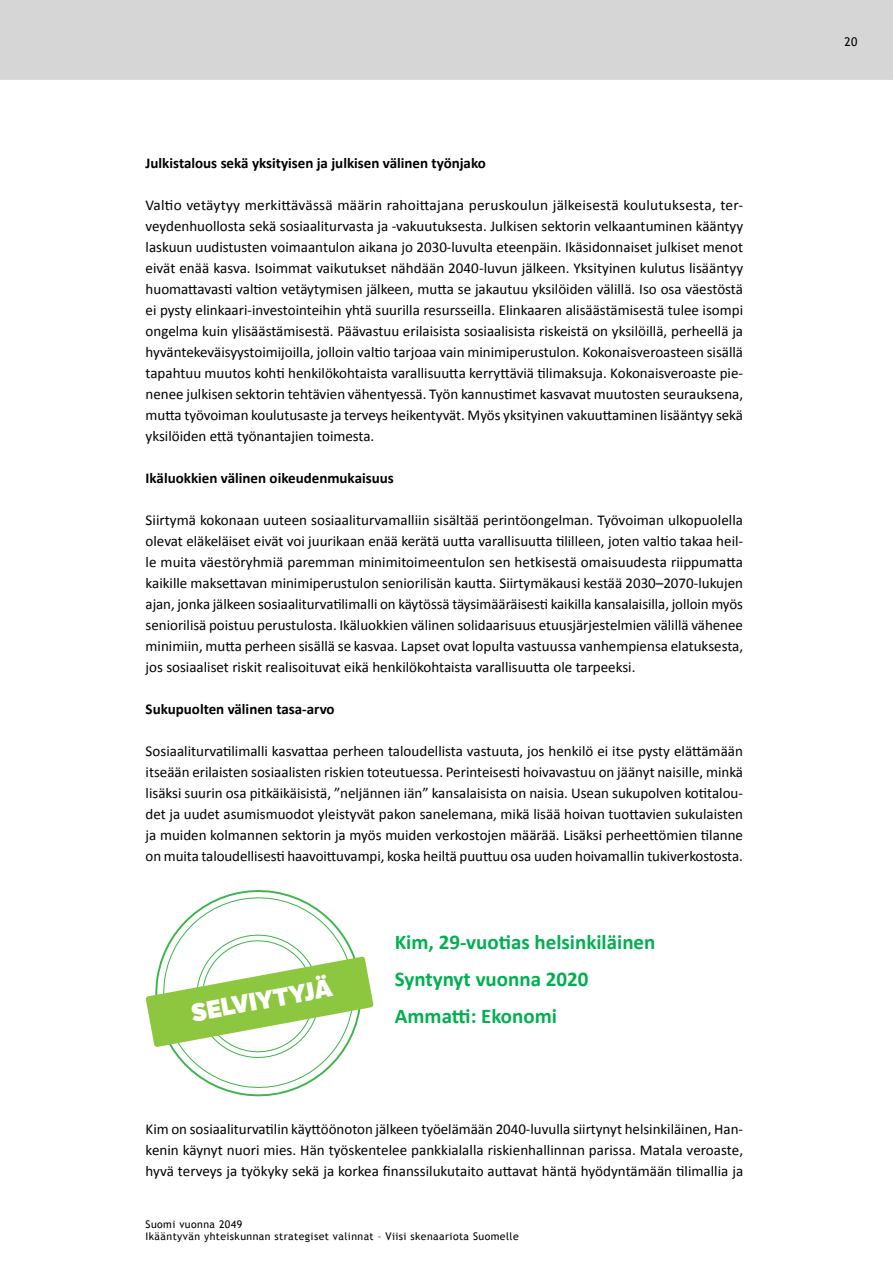
<style>
.page{position:relative;width:893px;height:1263px;background:#fff}
.page>*{position:absolute;margin:0;border:0;box-sizing:border-box;transform-origin:0 0}
.t1{font:800 24.45px "Etica W02";color:#fff}
.t2{font:700 21px/37.2px "Calibri";color:#00b050}
.t3{font:15px/21px "Calibri";color:#000;text-align:justify}
.t4{font:700 15px "Calibri";color:#000}
.t5{font:12px "Trebuchet MS";color:#000}
.t6{font:10.5px/12px "Trebuchet MS";letter-spacing:.04em;color:#000}
</style>
<div class="page">
<div style="left:0;top:0;width:893px;height:80px;background:#d6d6d6"></div>
<svg style="left:146px;top:891px;width:228px;height:203px"></svg>
<p class="t4" style="left:146px;top:154px;width:342px">Julkistalous sekä yksityisen ja julkisen välinen työnjako</p>
<p class="t3" style="left:146px;top:194px;width:599px">Valtio vetäytyy merkittävässä määrin rahoittajana peruskoulun jälkeisestä koulutuksesta, ter&shy;veydenhuollosta sekä sosiaaliturvasta ja -vakuutuksesta. Julkisen sektorin velkaantuminen kääntyy laskuun uudistusten voimaantulon aikana jo 2030-luvulta eteenpäin. Ikäsidonnaiset julkiset menot eivät enää kasva. Isoimmat vaikutukset nähdään 2040-luvun jälkeen. Yksityinen kulutus lisääntyy huomattavasti valtion vetäytymisen jälkeen, mutta se jakautuu yksilöiden välillä. Iso osa väestöstä ei pysty elinkaari-investointeihin yhtä suurilla resursseilla. Elinkaaren alisäästämisestä tulee isompi ongelma kuin ylisäästämisestä. Päävastuu erilaisista sosiaalisista riskeistä on yksilöillä, perheellä ja hyväntekeväisyystoimijoilla, jolloin valtio tarjoaa vain minimiperustulon. Kokonaisveroasteen sisällä tapahtuu muutos kohti henkilökohtaista varallisuutta kerryttäviä tilimaksuja. Kokonaisveroaste pie&shy;nenee julkisen sektorin tehtävien vähentyessä. Työn kannustimet kasvavat muutosten seurauksena, mutta työvoiman koulutusaste ja terveys heikentyvät. Myös yksityinen vakuuttaminen lisääntyy sekä yksilöiden että työnantajien toimesta.</p>
<p class="t4" style="left:146px;top:469px;width:250px">Ikäluokkien välinen oikeudenmukaisuus</p>
<p class="t3" style="left:146px;top:509px;width:599px">Siirtymä kokonaan uuteen sosiaaliturvamalliin sisältää perintöongelman. Työvoiman ulkopuolella olevat eläkeläiset eivät voi juurikaan enää kerätä uutta varallisuutta tililleen, joten valtio takaa heil&shy;le muita väestöryhmiä paremman minimitoimeentulon sen hetkisestä omaisuudesta riippumatta kaikille maksettavan minimiperustulon seniorilisän kautta. Siirtymäkausi kestää 2030–2070-lukujen ajan, jonka jälkeen sosiaaliturvatilimalli on käytössä täysimääräisesti kaikilla kansalaisilla, jolloin myös seniorilisä poistuu perustulosta. Ikäluokkien välinen solidaarisuus etuusjärjestelmien välillä vähenee minimiin, mutta perheen sisällä se kasvaa. Lapset ovat lopulta vastuussa vanhempiensa elatuksesta, jos sosiaaliset riskit realisoituvat eikä henkilökohtaista varallisuutta ole tarpeeksi.</p>
<p class="t4" style="left:146px;top:700px;width:191px">Sukupuolten välinen tasa-arvo</p>
<p class="t3" style="left:146px;top:740px;width:599px">Sosiaaliturvatilimalli kasvattaa perheen taloudellista vastuuta, jos henkilö ei itse pysty elättämään itseään erilaisten sosiaalisten riskien toteutuessa. Perinteisesti hoivavastuu on jäänyt naisille, minkä lisäksi suurin osa pitkäikäisistä, ”neljännen iän” kansalaisista on naisia. Usean sukupolven kotitalou&shy;det ja uudet asumismuodot yleistyvät pakon sanelemana, mikä lisää hoivan tuottavien sukulaisten ja muiden kolmannen sektorin ja myös muiden verkostojen määrää. Lisäksi perheettömien tilanne on muita taloudellisesti haavoittuvampi, koska heiltä puuttuu osa uuden hoivamallin tukiverkostosta.</p>
<h1 class="t1" style="left:189px;top:997px;width:144px;rotate:-10deg">SELVIYTYJÄ</h1>
<h2 class="t2" style="left:395px;top:922px;width:262px">Kim, 29-vuotias helsinkiläinen<br>Syntynyt vuonna 2020<br>Ammatti: Ekonomi</h2>
<p class="t3" style="left:146px;top:1118px;width:599px">Kim on sosiaaliturvatilin käyttöönoton jälkeen työelämään 2040-luvulla siirtynyt helsinkiläinen, Han&shy;kenin käynyt nuori mies. Hän työskentelee pankkialalla riskienhallinnan parissa. Matala veroaste, hyvä terveys ja työkyky sekä ja korkea finanssilukutaito auttavat häntä hyödyntämään tilimallia ja</p>
<p class="t6" style="left:146px;top:1218px;width:375px">Suomi vuonna 2049<br>Ikääntyvän yhteiskunnan strategiset valinnat – Viisi skenaariota Suomelle</p>
<p class="t5" style="left:844px;top:34px;width:15px">20</p>
</div>
